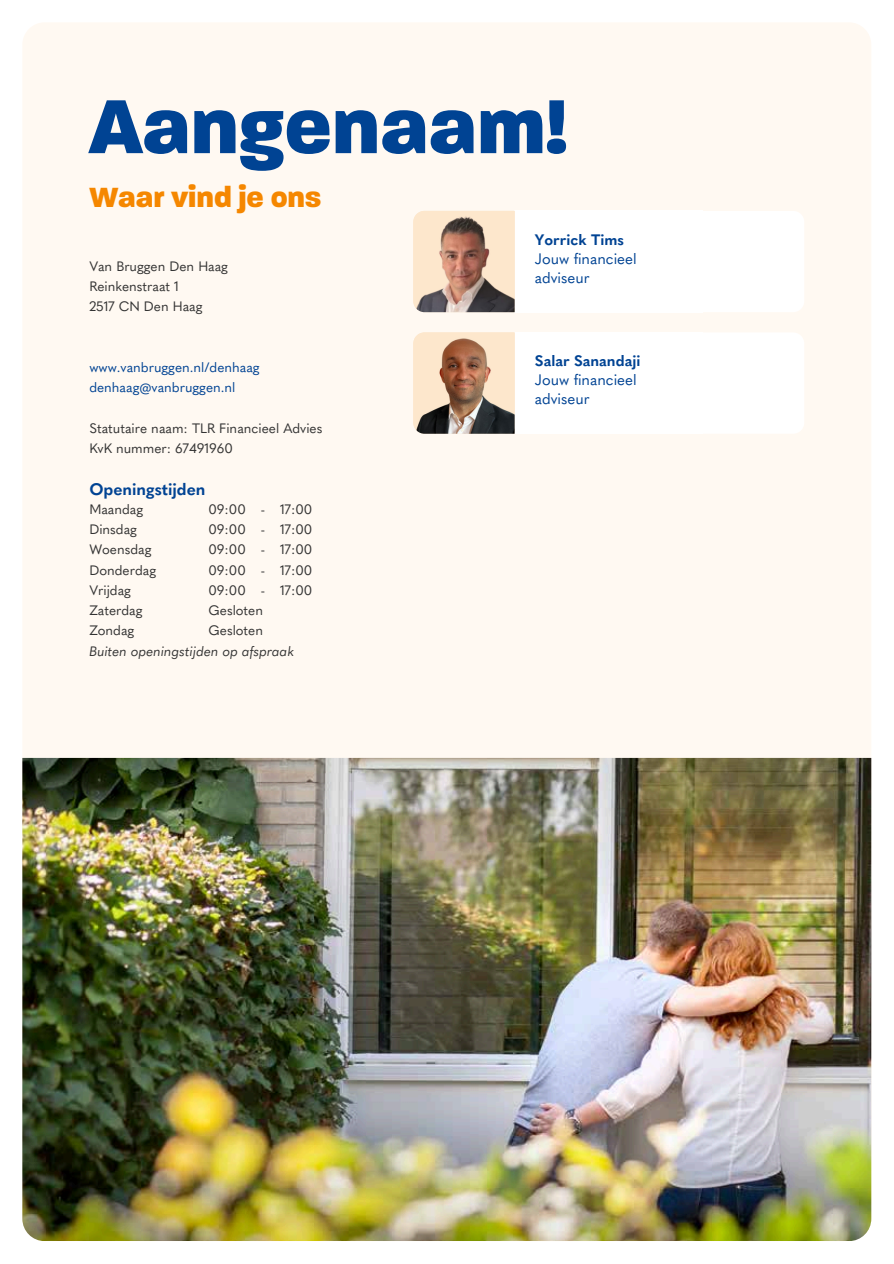
<style>
.page{position:relative;width:894px;height:1264px;background:#fff}
.page>*{position:absolute;margin:0;border:0;box-sizing:border-box;transform-origin:0 0}
.t1{font:800 82.5px "Paralucent";color:#004393}
.t2{font:800 30px "Paralucent";color:#f58700}
.t3{font:700 16.5px "Quasimoda";color:#004393}
.t4{font:15px/19.2px "Quasimoda";color:#004393}
.t5{font:13.5px/20.2px "Quasimoda";color:#333}
.t6{font:13.5px "Quasimoda";color:#004393}
.t7{font:italic 13.5px "Quasimoda";color:#333}
.s1{font-weight:700}
</style>
<div class="page">
<div style="left:22px;top:22px;width:849px;height:1219px;background:#fff9f2;border-radius:22px"></div>
<img style="left:22px;top:758px;width:848px;height:482px">
<div style="left:514px;top:211px;width:188px;height:101px;background:#fff"></div>
<img style="left:413px;top:211px;width:101px;height:101px">
<div style="left:514px;top:332px;width:188px;height:102px;background:#fff"></div>
<img style="left:413px;top:332px;width:101px;height:102px">
<div style="left:702px;top:332px;width:102px;height:102px;background:#fff"></div>
<div style="left:702px;top:211px;width:102px;height:101px;background:#fff"></div>
<p class="t1" style="left:89px;top:91px;width:479px">Aangenaam!</p>
<p class="t2" style="left:89px;top:185px;width:233px">Waar vind je ons</p>
<p class="t4" style="left:534px;top:230px;width:103px"><span class="s1">Yorrick Tims<br></span>Jouw financieel adviseur</p>
<p class="t5" style="left:89px;top:256px;width:140px">Van Bruggen Den Haag</p>
<p class="t5" style="left:89px;top:276px;width:91px">Reinkenstraat 1</p>
<p class="t5" style="left:89px;top:296px;width:115px">2517 CN Den Haag</p>
<p class="t6" style="left:89px;top:359px;width:172px">www.vanbruggen.nl/denhaag</p>
<p class="t6" style="left:89px;top:379px;width:148px">denhaag@vanbruggen.nl</p>
<p class="t5" style="left:89px;top:418px;width:234px">Statutaire naam: TLR Financieel Advies</p>
<p class="t5" style="left:89px;top:438px;width:145px">KvK nummer: 67491960</p>
<p class="t3" style="left:89px;top:479px;width:118px">Openingstijden</p>
<p class="t5" style="left:89px;top:499px;width:68px">Maandag<br>Dinsdag<br>Woensdag<br>Donderdag<br>Vrijdag<br>Zaterdag<br>Zondag</p>
<h3 class="t5" style="left:208px;top:499px;width:105px">09:00 - 17:00<br>09:00 - 17:00<br>09:00 - 17:00<br>09:00 - 17:00<br>09:00 - 17:00<br>Gesloten<br>Gesloten</h3>
<h2 class="t7" style="left:89px;top:642px;width:206px">Buiten openingstijden op afspraak</h2>
<p class="t4" style="left:534px;top:351px;width:107px"><span class="s1">Salar Sanandaji<br></span>Jouw financieel adviseur</p>
</div>
